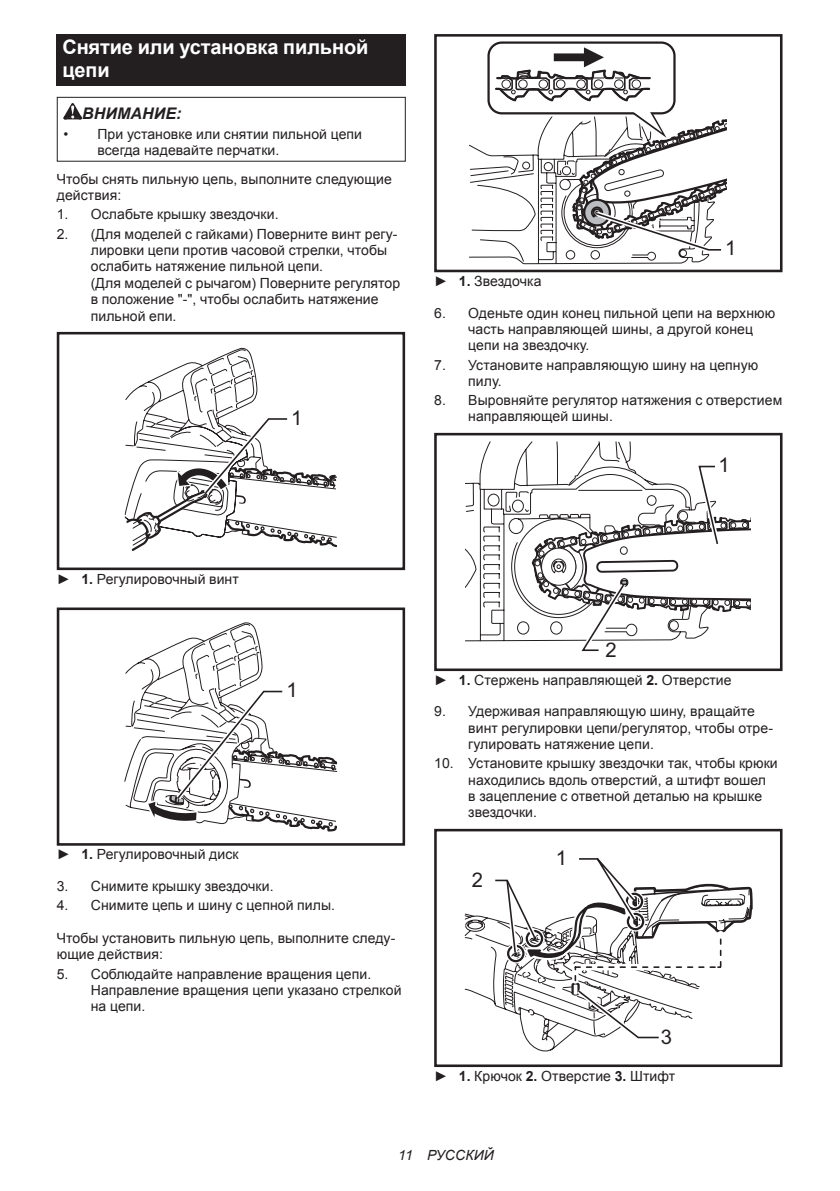
<style>
.page{position:relative;width:840px;height:1191px;background:#fff}
.page>*{position:absolute;margin:0;border:0;box-sizing:border-box;transform-origin:0 0}
.t1{font:20.2px "Arial";color:#231f20}
.t2{font:700 20px/23.4px "Arial";letter-spacing:-.01em;color:#fff}
.t3{font:italic 700 16px "Arial";letter-spacing:.005em;color:#231f20}
.t4{font:14px/16.4px "Arial";letter-spacing:.005em;color:#231f20}
.t5{font:italic 14px "Arial";letter-spacing:.005em;color:#231f20}
.s1{font-weight:700}
</style>
<div class="page">
<div style="left:57px;top:34px;width:348px;height:52px;background:#231f20"></div>
<svg style="left:63px;top:103px;width:19px;height:16px"></svg>
<div style="left:57px;top:97px;width:348px;height:65px;border:1px solid #231f20"></div>
<div style="left:57px;top:332px;width:348px;height:238px;border:3px solid #231f20"></div>
<svg style="left:124px;top:347px;width:214px;height:204px"></svg>
<div style="left:57px;top:607px;width:348px;height:238px;border:3px solid #231f20"></div>
<svg style="left:124px;top:622px;width:214px;height:210px"></svg>
<div style="left:434px;top:34px;width:348px;height:238px;border:3px solid #231f20"></div>
<svg style="left:469px;top:144px;width:239px;height:121px"></svg>
<div style="left:485px;top:39px;width:192px;height:78px;border:6px solid #fff;border-radius:13px"></div>
<div style="left:488px;top:43px;width:186px;height:70px;background:#fff;border-radius:13px"></div>
<div style="left:487px;top:41px;width:188px;height:73px;border:2px solid #231f20;border-radius:13px"></div>
<svg style="left:493px;top:46px;width:234px;height:211px"></svg>
<div style="left:434px;top:433px;width:348px;height:238px;border:3px solid #231f20"></div>
<svg style="left:465px;top:441px;width:65px;height:201px"></svg>
<svg style="left:530px;top:441px;width:220px;height:230px"></svg>
<div style="left:434px;top:829px;width:348px;height:238px;border:3px solid #231f20"></div>
<svg style="left:464px;top:858px;width:289px;height:194px"></svg>
<h2 class="t2" style="left:62px;top:36px;width:307px">Снятие или установка пильной цепи</h2>
<p class="t3" style="left:82px;top:103px;width:101px">ВНИМАНИЕ:</p>
<p class="t4" style="left:97px;top:126px;width:266px;text-indent:-34px">• При установке или снятии пильной цепи всегда надевайте перчатки.</p>
<p class="t4" style="left:57px;top:171px;width:336px">Чтобы снять пильную цепь, выполните следующие действия:</p>
<p class="t4" style="left:57px;top:206px;width:223px">1. Ослабьте крышку звездочки.</p>
<p class="t4" style="left:91px;top:226px;width:311px;text-indent:-34px">2. (Для моделей с гайками) Поверните винт регу&shy;лировки цепи против часовой стрелки, чтобы ослабить натяжение пильной цепи.<br>(Для моделей с рычагом) Поверните регулятор в положение "-", чтобы ослабить натяжение пильной епи.</p>
<h1 class="t1" style="left:291px;top:404px;width:13px">1</h1>
<h1 class="t1" style="left:724px;top:235px;width:13px">1</h1>
<p class="t4" style="left:434px;top:273px;width:109px">► <span class="s1">1.</span> Звездочка</p>
<p class="t4" style="left:468px;top:304px;width:308px;text-indent:-34px">6. Оденьте один конец пильной цепи на верхнюю часть направляющей шины, а другой конец цепи на звездочку.</p>
<p class="t4" style="left:468px;top:356px;width:291px;text-indent:-34px">7. Установите направляющую шину на цепную пилу.</p>
<p class="t4" style="left:468px;top:392px;width:315px;text-indent:-34px">8. Выровняйте регулятор натяжения с отверстием направляющей шины.</p>
<h1 class="t1" style="left:718px;top:452px;width:13px">1</h1>
<p class="t4" style="left:57px;top:570px;width:183px">► <span class="s1">1.</span> Регулировочный винт</p>
<h1 class="t1" style="left:286px;top:677px;width:13px">1</h1>
<p class="t4" style="left:57px;top:846px;width:183px">► <span class="s1">1.</span> Регулировочный диск</p>
<p class="t4" style="left:57px;top:878px;width:218px">3. Снимите крышку звездочки.</p>
<p class="t4" style="left:57px;top:897px;width:279px">4. Снимите цепь и шину с цепной пилы.</p>
<p class="t4" style="left:57px;top:930px;width:340px">Чтобы установить пильную цепь, выполните следу&shy;ющие действия:</p>
<p class="t4" style="left:91px;top:965px;width:312px;text-indent:-34px">5. Соблюдайте направление вращения цепи.<br>Направление вращения цепи указано стрелкой на цепи.</p>
<h1 class="t1" style="left:605px;top:637px;width:13px">2</h1>
<p class="t4" style="left:434px;top:671px;width:299px">► <span class="s1">1.</span> Стержень направляющей <span class="s1">2.</span> Отверстие</p>
<p class="t4" style="left:468px;top:703px;width:306px;text-indent:-34px">9. Удерживая направляющую шину, вращайте винт регулировки цепи/регулятор, чтобы отре&shy;гулировать натяжение цепи.</p>
<p class="t4" style="left:468px;top:755px;width:311px;text-indent:-34px">10. Установите крышку звездочки так, чтобы крюки находились вдоль отверстий, а штифт вошел<br>в зацепление с ответной деталью на крышке звездочки.</p>
<h1 class="t1" style="left:471px;top:866px;width:13px">2</h1>
<h1 class="t1" style="left:555px;top:844px;width:13px">1</h1>
<h1 class="t1" style="left:660px;top:1023px;width:13px">3</h1>
<p class="t4" style="left:434px;top:1067px;width:242px">► <span class="s1">1.</span> Крючок <span class="s1">2.</span> Отверстие <span class="s1">3.</span> Штифт</p>
<p class="t5" style="left:398px;top:1146px;width:97px">11 РУССКИЙ</p>
</div>
